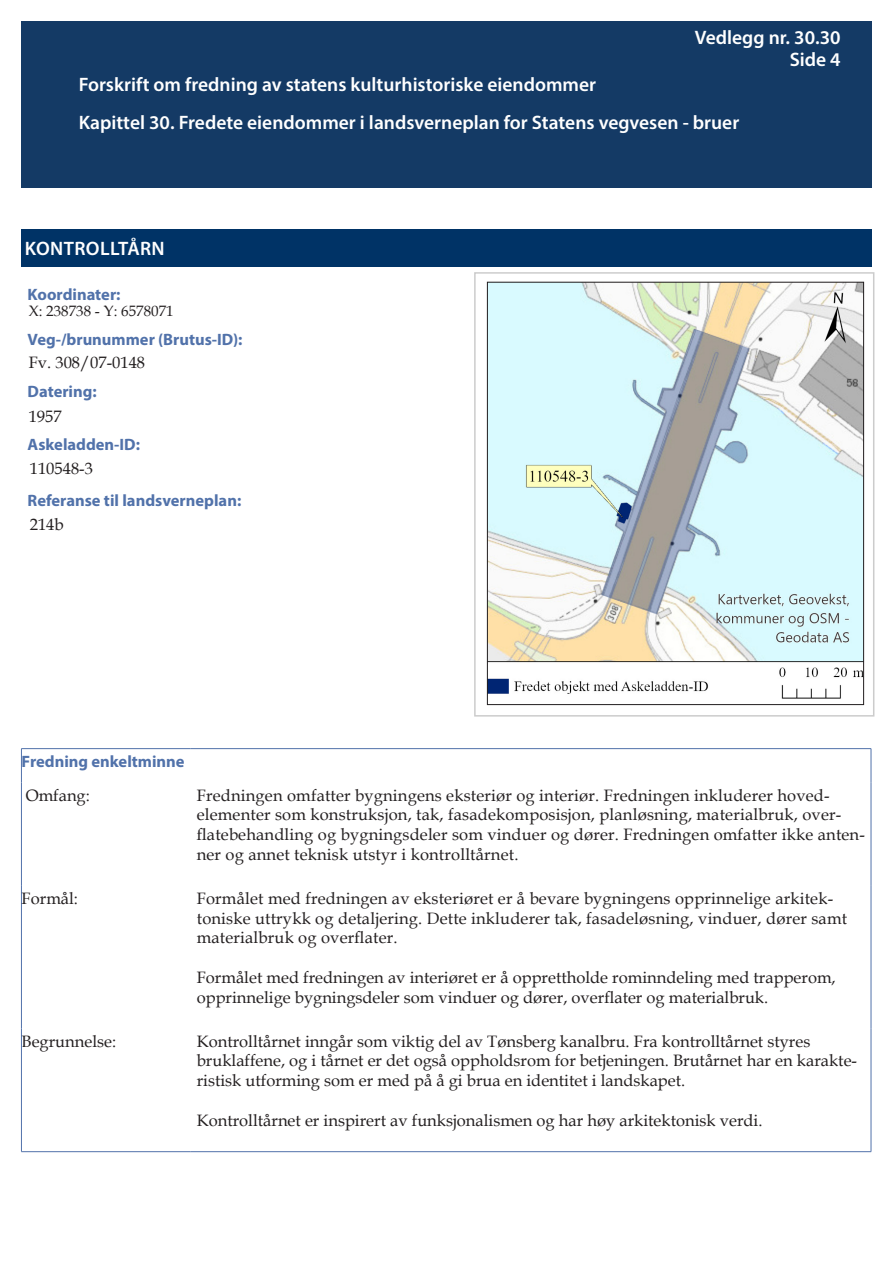
<style>
.page{position:relative;width:893px;height:1263px;background:#fff}
.page>*{position:absolute;margin:0;border:0;box-sizing:border-box;transform-origin:0 0}
.Overskrift_1_MyrPro{font:600 19.5px "Myriad Pro";color:#fff}
.Overskrift_1_MyrPro-2{font:600 19.5px "Myriad Pro";letter-spacing:.02em;color:#fff}
.Tekst_-_data_11{font:16.5px/19.8px "Book Antiqua";color:#231f20}
.Overskrift_2_MyrPro{font:700 16.5px "Myriad Pro";color:#5172aa}
.Tekst_-_data_10{font:16.5px "Book Antiqua";color:#231f20}
.Tekst_-_data_10-2{font:15px "Book Antiqua";color:#231f20}
</style>
<div class="page">
<div style="left:21px;top:21px;width:851px;height:167px;background:#143a65"></div>
<div style="left:21px;top:230px;width:851px;height:37px;background:#036"></div>
<hr style="left:21px;top:748px;width:170px;height:1px;background:#5172aa">
<hr style="left:21px;top:749px;width:1px;height:34px;background:#5172aa">
<hr style="left:191px;top:748px;width:680px;height:1px;background:#5172aa">
<hr style="left:871px;top:749px;width:1px;height:34px;background:#5172aa">
<hr style="left:21px;top:783px;width:1px;height:103px;background:#5172aa">
<hr style="left:871px;top:783px;width:1px;height:103px;background:#5172aa">
<hr style="left:21px;top:886px;width:1px;height:143px;background:#5172aa">
<hr style="left:871px;top:886px;width:1px;height:143px;background:#5172aa">
<hr style="left:21px;top:1029px;width:1px;height:122px;background:#5172aa">
<hr style="left:871px;top:1029px;width:1px;height:122px;background:#5172aa">
<hr style="left:21px;top:1151px;width:170px;height:1px;background:#5172aa">
<hr style="left:191px;top:1151px;width:680px;height:1px;background:#5172aa">
<img style="left:489px;top:284px;width:373px;height:415px">
<p class="Overskrift_1_MyrPro" style="left:695px;top:25px;width:147px">Vedlegg nr. 30.30</p>
<p class="Overskrift_1_MyrPro" style="left:79px;top:72px;width:519px">Forskrift om fredning av statens kulturhistoriske eiendommer</p>
<p class="Overskrift_1_MyrPro" style="left:79px;top:110px;width:662px">Kapittel 30. Fredete eiendommer i landsverneplan for Statens vegvesen - bruer</p>
<p class="Overskrift_1_MyrPro-2" style="left:25px;top:236px;width:141px">KONTROLLTÅRN</p>
<p class="Overskrift_2_MyrPro" style="left:28px;top:283px;width:94px">Koordinater:</p>
<p class="Tekst_-_data_10-2" style="left:29px;top:300px;width:147px">X: 238738 - Y: 6578071</p>
<p class="Overskrift_2_MyrPro" style="left:28px;top:329px;width:216px">Veg-/brunummer (Brutus-ID):</p>
<p class="Tekst_-_data_11" style="left:29px;top:353px;width:118px">Fv. 308/07-0148</p>
<p class="Overskrift_2_MyrPro" style="left:28px;top:380px;width:71px">Datering:</p>
<p class="Tekst_-_data_11" style="left:29px;top:406px;width:34px">1957</p>
<p class="Overskrift_2_MyrPro" style="left:28px;top:433px;width:114px">Askeladden-ID:</p>
<p class="Tekst_-_data_10" style="left:30px;top:457px;width:65px">110548-3</p>
<p class="Overskrift_2_MyrPro" style="left:28px;top:489px;width:215px">Referanse til landsverneplan:</p>
<p class="Tekst_-_data_11" style="left:30px;top:514px;width:35px">214b</p>
<p class="Overskrift_1_MyrPro" style="left:790px;top:47px;width:52px">Side 4</p>
<p class="Overskrift_2_MyrPro" style="left:22px;top:751px;width:165px">Fredning enkeltminne</p>
<p class="Tekst_-_data_11" style="left:26px;top:785px;width:66px">Omfang:</p>
<p class="Tekst_-_data_11" style="left:197px;top:785px;width:634px">Fredningen omfatter bygningens eksteriør og interiør. Fredningen inkluderer hoved-</p>
<p class="Tekst_-_data_11" style="left:197px;top:804px;width:646px">elementer som konstruksjon, tak, fasadekomposisjon, planløsning, materialbruk, over-</p>
<p class="Tekst_-_data_11" style="left:197px;top:824px;width:670px">flatebehandling og bygningsdeler som vinduer og dører. Fredningen omfatter ikke anten&shy;ner og annet teknisk utstyr i kontrolltårnet.</p>
<p class="Tekst_-_data_11" style="left:22px;top:888px;width:58px">Formål:</p>
<p class="Tekst_-_data_11" style="left:197px;top:888px;width:652px">Formålet med fredningen av eksteriøret er å bevare bygningens opprinnelige arkitek&shy;toniske uttrykk og detaljering. Dette inkluderer tak, fasadeløsning, vinduer, dører samt materialbruk og overflater.</p>
<p class="Tekst_-_data_11" style="left:197px;top:967px;width:640px">Formålet med fredningen av interiøret er å opprettholde rominndeling med trapperom, opprinnelige bygningsdeler som vinduer og dører, overflater og materialbruk.</p>
<p class="Tekst_-_data_11" style="left:22px;top:1031px;width:96px">Begrunnelse:</p>
<p class="Tekst_-_data_11" style="left:197px;top:1031px;width:662px">Kontrolltårnet inngår som viktig del av Tønsberg kanalbru. Fra kontrolltårnet styres bruklaffene, og i tårnet er det også oppholdsrom for betjeningen. Brutårnet har en karakte&shy;ristisk utforming som er med på å gi brua en identitet i landskapet.</p>
<p class="Tekst_-_data_11" style="left:197px;top:1110px;width:567px">Kontrolltårnet er inspirert av funksjonalismen og har høy arkitektonisk verdi.</p>
</div>
